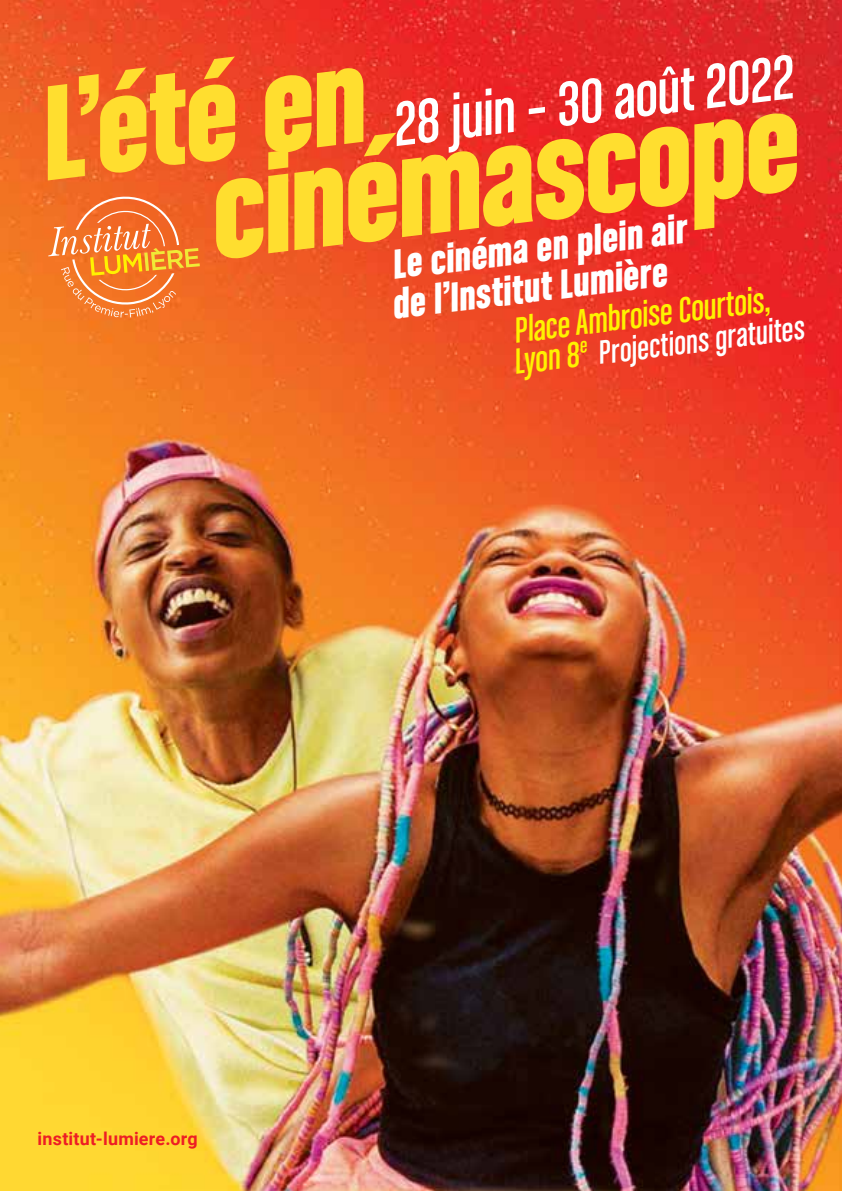
<style>
.page{position:relative;width:842px;height:1191px;background:#fff}
.page>*{position:absolute;margin:0;border:0;box-sizing:border-box;transform-origin:0 0}
.t1{font:149px "Chalet Comprime Hong Kong Sixty";color:#ffde2f}
.t2{font:66.6px "Chalet Comprime Cologne Sixty";color:#fff}
.t3{font:44.2px/39.8px "Chalet Comprime Hong Kong Sixty";color:#fff}
.t4{font:38.4px "Chalet Comprime Cologne Sixty";color:#fff200}
.t5{font:35.4px "Chalet Comprime Cologne Sixty";color:#fff}
.t6{font:700 18px "Roboto";letter-spacing:.01em;color:#ed1d24}
.s1{font-family:"Chalet Comprime Hong Kong Sixty";font-size:143.2px;color:#ffde2f}
.s2{font-size:38.4px;color:#fff200}
</style>
<div class="page">
<img style="left:0;top:0;width:842px;height:1191px">
<svg style="left:48px;top:194px;width:152px;height:123px;background:#f38037"></svg>
<h2 class="t2" style="left:37px;top:132px;width:757px;rotate:-7deg"><span class="s1">L’été en</span> 28 juin – 30 août 2022</h2>
<h1 class="t1" style="left:196px;top:126px;width:593px;rotate:-7deg">cinémascope</h1>
<p class="t3" style="left:384px;top:244px;width:302px;rotate:-7deg">Le cinéma en plein air de l’Institut Lumière</p>
<p class="t4" style="left:511px;top:309px;width:259px;rotate:-7deg">Place Ambroise Courtois,</p>
<p class="t5" style="left:511px;top:344px;width:293px;rotate:-7deg"><span class="s2">Lyon 8</span><sup>e</sup> Projections gratuites</p>
<p class="t6" style="left:38px;top:1125px;width:162px">institut-lumiere.org</p>
</div>
